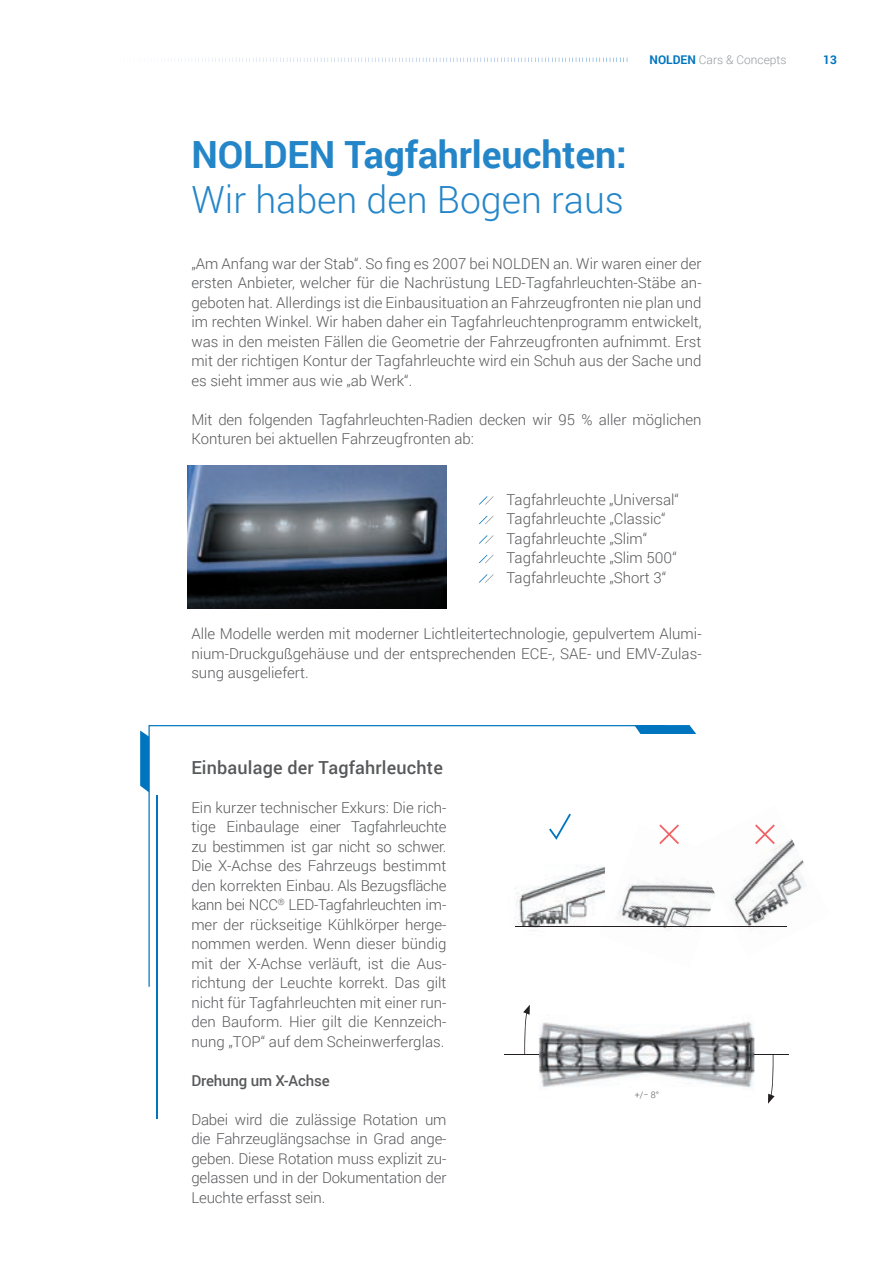
<style>
.page{position:relative;width:893px;height:1263px;background:#fff}
.page>*{position:absolute;margin:0;border:0;box-sizing:border-box;transform-origin:0 0}
.t1{font:700 37.5px "Roboto";letter-spacing:-.005em;color:#2486c8}
.t2{font:300 37.5px "Roboto";color:#2486c8}
.t3{font:500 18px "Roboto";letter-spacing:.01em;color:#57585a}
.t4{font:300 15px/19.5px "Roboto";color:#57585a;text-align:justify}
.t5{font:500 15px "Roboto";letter-spacing:-.01em;color:#57585a}
.t6{font:300 12px "Roboto";color:#959ca1}
.t7{font:700 12px "Roboto";color:#0075bf}
.t8{font:300 9px "Roboto";color:#57585a}
.s1{font-weight:700;color:#0075bf}
</style>
<div class="page">
<img style="left:187px;top:465px;width:259px;height:143px">
<svg style="left:148px;top:725px;width:486px;height:262px"></svg>
<svg style="left:140px;top:730px;width:9px;height:62px"></svg>
<svg style="left:634px;top:725px;width:62px;height:9px"></svg>
<hr style="left:157px;top:795px;width:1px;height:323px;background:#0075bf">
<img style="left:508px;top:824px;width:96px;height:128px">
<img style="left:599px;top:825px;width:93px;height:143px">
<img style="left:692px;top:839px;width:114px;height:89px">
<img style="left:539px;top:985px;width:215px;height:102px">
<hr style="left:515px;top:926px;width:272px;height:1px;background:#231f20">
<svg style="left:549px;top:814px;width:22px;height:26px"></svg>
<svg style="left:755px;top:824px;width:20px;height:20px"></svg>
<svg style="left:659px;top:824px;width:20px;height:20px"></svg>
<svg style="left:479px;top:496px;width:15px;height:9px"></svg>
<svg style="left:479px;top:516px;width:15px;height:8px"></svg>
<svg style="left:479px;top:535px;width:15px;height:9px"></svg>
<svg style="left:479px;top:555px;width:15px;height:8px"></svg>
<svg style="left:479px;top:574px;width:15px;height:9px"></svg>
<hr style="left:505px;top:1054px;width:34px;height:1px;background:#231f20">
<hr style="left:754px;top:1054px;width:34px;height:1px;background:#231f20">
<svg style="left:523px;top:1005px;width:7px;height:49px"></svg>
<svg style="left:768px;top:1055px;width:7px;height:49px"></svg>
<svg style="left:358px;top:57px;width:269px;height:5px"></svg>
<p class="t6" style="left:649px;top:51px;width:139px"><span class="s1">NOLDEN</span> Cars &amp; Concepts</p>
<p class="t7" style="left:823px;top:51px;width:15px">13</p>
<h1 class="t1" style="left:191px;top:128px;width:437px">NOLDEN Tagfahrleuchten:</h1>
<h1 class="t2" style="left:191px;top:174px;width:434px">Wir haben den Bogen raus</h1>
<p class="t4" style="left:191px;top:253px;width:512px">„Am Anfang war der Stab“. So fing es 2007 bei NOLDEN an. Wir waren einer der ersten Anbieter, welcher für die Nachrüstung LED-Tagfahrleuchten-Stäbe an&shy;geboten hat. Allerdings ist die Einbausituation an Fahrzeugfronten nie plan und im rechten Winkel. Wir haben daher ein Tagfahrleuchtenprogramm entwickelt, was in den meisten Fällen die Geometrie der Fahrzeugfronten aufnimmt. Erst mit der richtigen Kontur der Tagfahrleuchte wird ein Schuh aus der Sache und es sieht immer aus wie „ab Werk“.</p>
<p class="t4" style="left:191px;top:409px;width:512px">Mit den folgenden Tagfahrleuchten-Radien decken wir 95 % aller möglichen<br>Konturen bei aktuellen Fahrzeugfronten ab:</p>
<p class="t4" style="left:507px;top:489px;width:174px;text-align:left">Tagfahrleuchte „Universal“<br>Tagfahrleuchte „Classic“<br>Tagfahrleuchte „Slim“<br>Tagfahrleuchte „Slim 500“<br>Tagfahrleuchte „Short 3“</p>
<p class="t4" style="left:191px;top:623px;width:512px">Alle Modelle werden mit moderner Lichtleitertechnologie, gepulvertem Alumi&shy;nium-Druckgußgehäuse und der entsprechenden ECE-, SAE- und EMV-Zulas&shy;sung ausgeliefert.</p>
<p class="t3" style="left:191px;top:755px;width:253px">Einbaulage der Tagfahrleuchte</p>
<p class="t4" style="left:191px;top:797px;width:257px">Ein kurzer technischer Exkurs: Die rich&shy;tige Einbaulage einer Tagfahrleuchte zu bestimmen ist gar nicht so schwer.<br>Die X-Achse des Fahrzeugs bestimmt den korrekten Einbau. Als Bezugsfläche kann bei NCC<sup>®</sup> LED-Tagfahrleuchten im&shy;mer der rückseitige Kühlkörper herge&shy;nommen werden. Wenn dieser bündig mit der X-Achse verläuft, ist die Aus&shy;richtung der Leuchte korrekt. Das gilt nicht für Tagfahrleuchten mit einer run&shy;den Bauform. Hier gilt die Kennzeich&shy;nung „TOP“ auf dem Scheinwerferglas.</p>
<p class="t5" style="left:191px;top:1070px;width:140px">Drehung um X-Achse</p>
<p class="t4" style="left:191px;top:1109px;width:257px">Dabei wird die zulässige Rotation um die Fahrzeuglängsachse in Grad ange&shy;geben. Diese Rotation muss explizit zu&shy;gelassen und in der Dokumentation der Leuchte erfasst sein.</p>
<p class="t8" style="left:635px;top:1088px;width:26px">+/− 8°</p>
</div>
